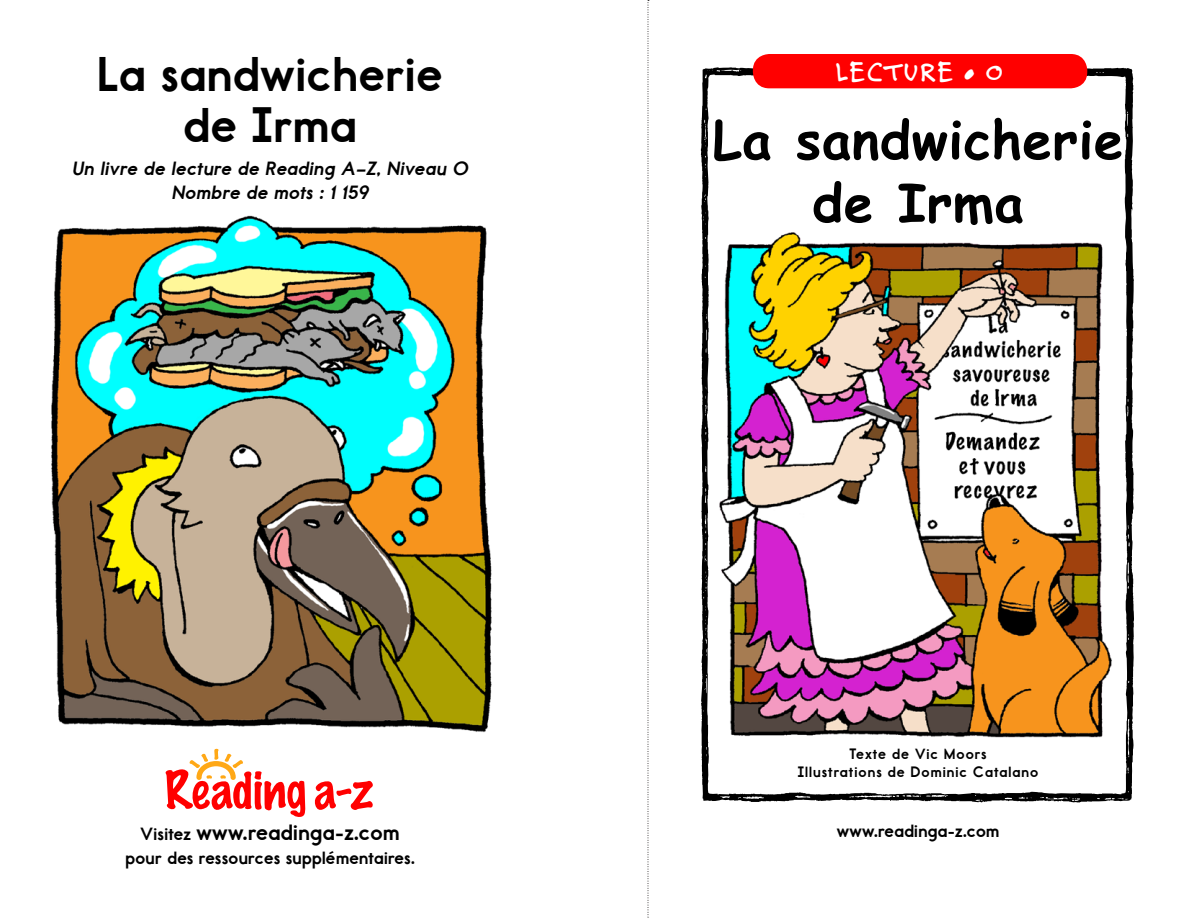
<style>
.page{position:relative;width:1188px;height:918px;background:#fff}
.page>*{position:absolute;margin:0;border:0;box-sizing:border-box;transform-origin:0 0}
.t1{font:700 52.5px/63px "Comic Sans MS";letter-spacing:.015em;color:#000;text-align:center}
.t2{font:49.5px/51px "Report School Hv";letter-spacing:.02em;color:#000;text-align:center}
.t3{font:700 28.5px "Felt Tip Roman";letter-spacing:.05em;color:#fff}
.t4{font:22.5px "Report School Hv";letter-spacing:.02em;color:#000}
.t5{font:italic 19.5px/24px "Report School Hv";letter-spacing:.03em;color:#000;text-align:center}
.t6{font:18px "Report School Hv";letter-spacing:.02em;color:#000}
.t7{font:15px/18px "Report School Hv";letter-spacing:.07em;color:#000;text-align:center}
.s1{font-size:18px}
</style>
<div class="page">
<img style="left:51px;top:215px;width:441px;height:518px">
<svg style="left:165px;top:749px;width:141px;height:68px"></svg>
<svg style="left:314px;top:781px;width:59px;height:29px"></svg>
<svg style="left:648px;top:0;width:1px;height:918px"></svg>
<svg style="left:701px;top:67px;width:433px;height:736px"></svg>
<div style="left:753px;top:54px;width:334px;height:34px;background:#f00;border-radius:16px"></div>
<h2 class="t2" style="left:98px;top:48px;width:346px">La sandwicherie de Irma</h2>
<p class="t5" style="left:72px;top:156px;width:397px">Un livre de lecture de Reading A–Z, Niveau O<br>Nombre de mots : 1 159</p>
<h3 class="t3" style="left:836px;top:54px;width:169px">LECTURE • O</h3>
<h1 class="t1" style="left:713px;top:106px;width:412px">La sandwicherie de Irma</h1>
<p class="t7" style="left:798px;top:745px;width:242px">Texte de Vic Moors<br>Illustrations de Dominic Catalano</p>
<p class="t4" style="left:141px;top:819px;width:260px"><span class="s1">Visitez</span> www.readinga-z.com</p>
<p class="t6" style="left:837px;top:820px;width:164px">www.readinga-z.com</p>
<p class="t6" style="left:125px;top:847px;width:291px">pour des ressources supplémentaires.</p>
</div>
